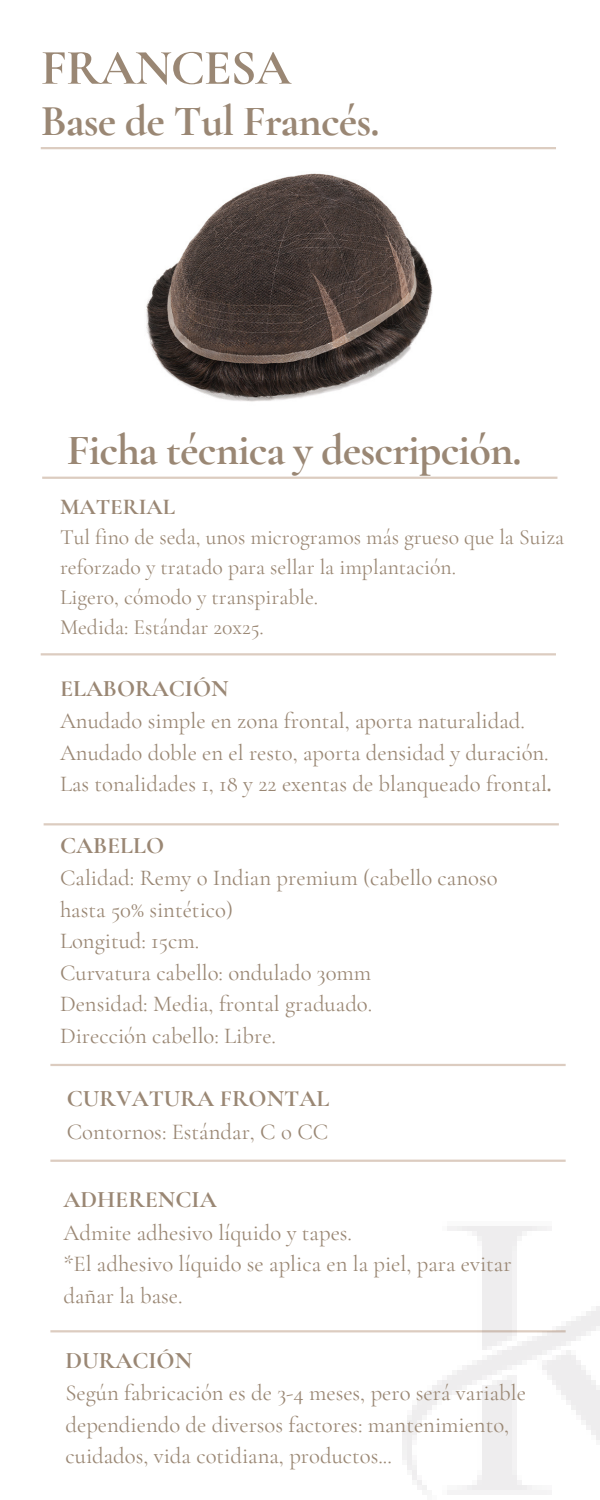
<style>
.page{position:relative;width:600px;height:1500px;background:#fff}
.page>*{position:absolute;margin:0;border:0;box-sizing:border-box;transform-origin:0 0}
.t1{font:700 50.2px "Cormorant Garamond";letter-spacing:-.02em;color:#9a8774}
.t2{font:700 44.2px "Cormorant Garamond";letter-spacing:-.02em;color:#9a8774}
.t3{font:700 23.7px "Cormorant Garamond";color:#9a8774}
.t4{font:22.7px/31.5px "Cormorant Garamond";color:#9a8774}
.t5{font:700 22.7px "Cormorant Garamond";color:#9a8774}
.t6{font:21.7px/30px "Cormorant Garamond";color:#9a8774}
.s1{font-weight:700}
</style>
<div class="page">
<hr style="left:41px;top:147px;width:515px;height:2px;background:#dcccc0">
<hr style="left:42px;top:477px;width:515px;height:2px;background:#dcccc0">
<hr style="left:41px;top:653px;width:515px;height:2px;background:#dcccc0">
<hr style="left:44px;top:823px;width:515px;height:2px;background:#dcccc0">
<hr style="left:50px;top:1064px;width:516px;height:2px;background:#dcccc0">
<hr style="left:50px;top:1160px;width:516px;height:2px;background:#dcccc0">
<hr style="left:50px;top:1330px;width:516px;height:2px;background:#dcccc0">
<img style="left:397px;top:1226px;width:203px;height:269px">
<img style="left:146px;top:173px;width:287px;height:229px">
<p class="t1" style="left:41px;top:37px;width:252px">FRANCESA</p>
<p class="t2" style="left:41px;top:94px;width:340px">Base de Tul Francés.</p>
<p class="t2" style="left:67px;top:424px;width:456px">Ficha técnica y descripción.</p>
<p class="t5" style="left:60px;top:493px;width:117px">MATERIAL</p>
<p class="t6" style="left:60px;top:522px;width:506px">Tul fino de seda, unos microgramos más grueso que la Suiza reforzado y tratado para sellar la implantación.</p>
<p class="t6" style="left:60px;top:582px;width:260px">Ligero, cómodo y transpirable.</p>
<p class="t6" style="left:60px;top:612px;width:205px">Medida: Estándar 20x25.</p>
<p class="t3" style="left:60px;top:674px;width:170px">ELABORACIÓN</p>
<p class="t4" style="left:60px;top:705px;width:467px">Anudado simple en zona frontal, aporta naturalidad.</p>
<p class="t4" style="left:60px;top:737px;width:490px">Anudado doble en el resto, aporta densidad y duración.</p>
<p class="t4" style="left:60px;top:768px;width:493px">Las tonalidades 1, 18 y 22 exentas de blanqueado frontal<span class="s1">.</span></p>
<p class="t3" style="left:60px;top:831px;width:106px">CABELLO</p>
<p class="t4" style="left:60px;top:862px;width:439px">Calidad: Remy o Indian premium (cabello canoso hasta 50% sintético)</p>
<p class="t4" style="left:60px;top:925px;width:141px">Longitud: 15cm.</p>
<p class="t4" style="left:60px;top:957px;width:313px">Curvatura cabello: ondulado 30mm</p>
<p class="t4" style="left:60px;top:988px;width:314px">Densidad: Media, frontal graduado.</p>
<p class="t4" style="left:60px;top:1020px;width:218px">Dirección cabello: Libre.</p>
<p class="t3" style="left:67px;top:1084px;width:264px">CURVATURA FRONTAL</p>
<p class="t4" style="left:67px;top:1116px;width:263px">Contornos: Estándar, C o CC</p>
<p class="t3" style="left:63px;top:1186px;width:155px">ADHERENCIA</p>
<p class="t4" style="left:63px;top:1217px;width:290px">Admite adhesivo líquido y tapes.</p>
<p class="t4" style="left:63px;top:1248px;width:450px">*El adhesivo líquido se aplica en la piel, para evitar</p>
<p class="t4" style="left:63px;top:1280px;width:121px">dañar la base.</p>
<p class="t3" style="left:65px;top:1346px;width:128px">DURACIÓN</p>
<p class="t4" style="left:65px;top:1377px;width:462px">Según fabricación es de 3-4 meses, pero será variable dependiendo de diversos factores: mantenimiento, cuidados, vida cotidiana, productos...</p>
</div>
